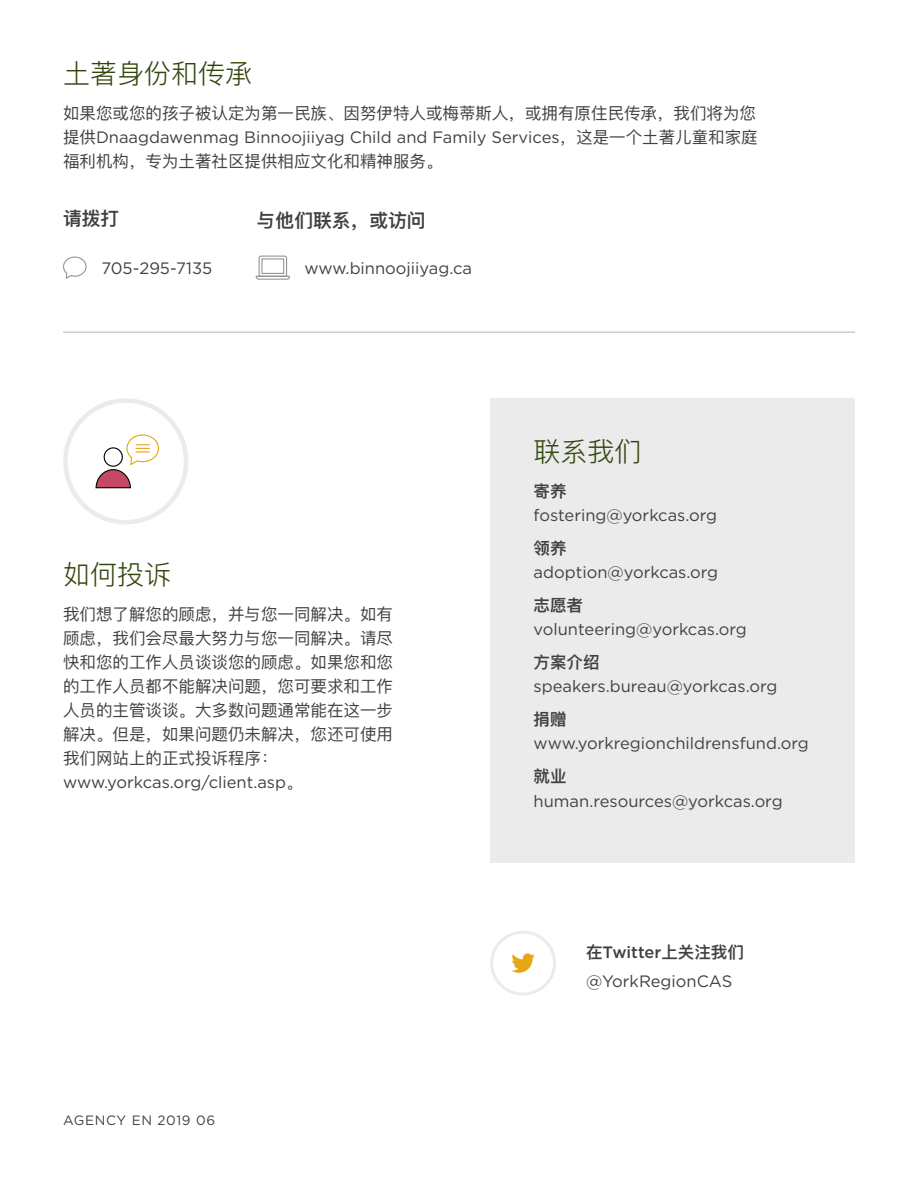
<style>
.page{position:relative;width:918px;height:1188px;background:#fff}
.page>*{position:absolute;margin:0;border:0;box-sizing:border-box;transform-origin:0 0}
.t1{font:300 27px "Ping Fang SC";color:#34460e}
.t2{font:600 18.75px "Ping Fang SC";color:#414042}
.t3{font:16.5px/28.5px "Gotham";color:#414042}
.t4{font:16.5px/24px "Ping Fang SC";color:#414042;text-align:justify}
.t5{font:600 16.5px "Ping Fang SC";color:#414042}
.t6{font:13.5px "Gotham";letter-spacing:.05em;color:#414042}
.s1{font-family:"Ping Fang SC"}
.s2{font-family:"Ping Fang SC";font-weight:600}
.s3{font-weight:500}
</style>
<div class="page">
<hr style="left:63px;top:332px;width:792px;height:1px;background:#b1b4b6">
<svg style="left:63px;top:256px;width:24px;height:23px"></svg>
<svg style="left:255px;top:255px;width:35px;height:25px"></svg>
<div style="left:261px;top:258px;width:23px;height:16px;border:1px solid #939598"></div>
<svg style="left:96px;top:434px;width:63px;height:54px"></svg>
<div style="left:63px;top:398px;width:125px;height:126px;border:4px solid #ebebec;border-radius:50%"></div>
<svg style="left:511px;top:953px;width:24px;height:20px"></svg>
<div style="left:490px;top:931px;width:66px;height:65px;border:3px solid #ebebec;border-radius:50%"></div>
<div style="left:490px;top:398px;width:365px;height:464px;background:#ebebec"></div>
<h1 class="t1" style="left:63px;top:56px;width:190px">土著身份和传承</h1>
<p class="t4" style="left:63px;top:101px;width:694px">如果您或您的孩子被认定为第一民族、因努伊特人或梅蒂斯人，或拥有原住民传承，我们将为您</p>
<p class="t3" style="left:63px;top:122px;width:696px"><span class="s1">提供</span>Dnaagdawenmag Binnoojiiyag Child and Family Services<span class="s1">，这是一个土著儿童和家庭</span></p>
<p class="t4" style="left:63px;top:149px;width:381px">福利机构，专为土著社区提供相应文化和精神服务。</p>
<p class="t2" style="left:63px;top:207px;width:58px">请拨打</p>
<p class="t2" style="left:257px;top:209px;width:170px">与他们联系，或访问</p>
<p class="t3" style="left:101px;top:254px;width:112px">705-295-7135</p>
<p class="t3" style="left:305px;top:254px;width:169px">www.binnoojiiyag.ca</p>
<h1 class="t1" style="left:63px;top:557px;width:109px">如何投诉</h1>
<p class="t4" style="left:63px;top:601px;width:331px">我们想了解您的顾虑，并与您一同解决。如有顾虑，我们会尽最大努力与您一同解决。请尽快和您的工作人员谈谈您的顾虑。如果您和您的工作人员都不能解决问题，您可要求和工作人员的主管谈谈。大多数问题通常能在这一步解决。但是，如果问题仍未解决，您还可使用我们网站上的正式投诉程序：</p>
<p class="t3" style="left:63px;top:767px;width:241px">www.yorkcas.org/client.asp<span class="s1">。</span></p>
<p class="t6" style="left:63px;top:1112px;width:154px">AGENCY EN 2019 06</p>
<h1 class="t1" style="left:534px;top:435px;width:109px">联系我们</h1>
<p class="t5" style="left:534px;top:481px;width:34px">寄养</p>
<p class="t3" style="left:534px;top:501px;width:185px">fostering@yorkcas.org</p>
<p class="t5" style="left:534px;top:538px;width:34px">领养</p>
<p class="t3" style="left:534px;top:558px;width:186px">adoption@yorkcas.org</p>
<p class="t5" style="left:534px;top:595px;width:51px">志愿者</p>
<p class="t3" style="left:534px;top:615px;width:215px">volunteering@yorkcas.org</p>
<p class="t5" style="left:534px;top:652px;width:67px">方案介绍</p>
<p class="t3" style="left:534px;top:672px;width:245px">speakers.bureau@yorkcas.org</p>
<p class="t5" style="left:534px;top:709px;width:34px">捐赠</p>
<p class="t3" style="left:534px;top:729px;width:277px">www.yorkregionchildrensfund.org</p>
<p class="t5" style="left:534px;top:766px;width:34px">就业</p>
<p class="t3" style="left:534px;top:786px;width:250px">human.resources@yorkcas.org</p>
<p class="t3" style="left:586px;top:938px;width:159px"><span class="s2">在</span><span class="s3">Twitter</span><span class="s2">上关注我们</span>@YorkRegionCAS</p>
</div>
